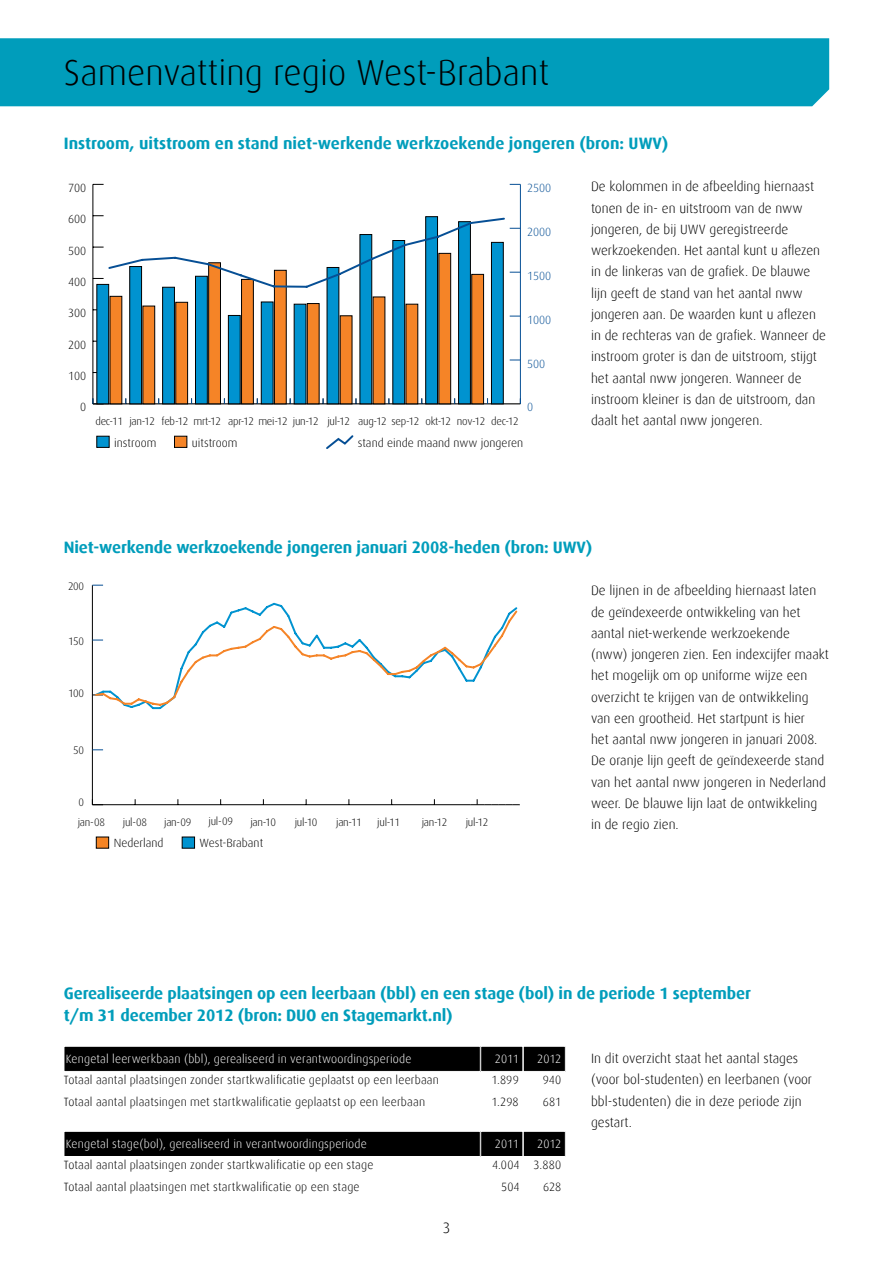
<style>
.page{position:relative;width:893px;height:1263px;background:#fff}
.page>*{position:absolute;margin:0;border:0;box-sizing:border-box;transform-origin:0 0}
.t1{font:300 36px "Dax";color:#000}
.t2{font:700 16.5px/21.3px "Dax";letter-spacing:-.01em;color:#009dbb}
.t3{font:300 15px "Dax";color:#000}
.t4{font:300 13.5px/21.3px "Dax";color:#000}
.t5{font:300 12px/21.3px "Dax";letter-spacing:.015em;color:#000}
.t6{font:300 12px "Dax";letter-spacing:.015em;color:#fff}
.t7{font:300 11.85px "Dax";color:#000}
.t8{font:300 11.85px "Dax";color:#064f95}
.t9{font:300 10.95px "Dax";letter-spacing:-.025em;color:#000}
</style>
<div class="page">
<div style="left:0;top:38px;width:829px;height:68px;background:#009dbb"></div>
<div style="left:64px;top:1046px;width:416px;height:25px;background:#000"></div>
<div style="left:64px;top:1046px;width:416px;height:25px;border:1px solid #fff"></div>
<div style="left:64px;top:1131px;width:416px;height:25px;background:#000"></div>
<div style="left:64px;top:1131px;width:416px;height:26px;border:1px solid #fff"></div>
<div style="left:523px;top:1046px;width:42px;height:25px;background:#000"></div>
<div style="left:523px;top:1046px;width:43px;height:25px;border:1px solid #fff"></div>
<div style="left:523px;top:1131px;width:42px;height:25px;background:#000"></div>
<div style="left:523px;top:1131px;width:43px;height:26px;border:1px solid #fff"></div>
<div style="left:481px;top:1046px;width:42px;height:25px;background:#000"></div>
<div style="left:480px;top:1046px;width:43px;height:25px;border:1px solid #fff"></div>
<div style="left:481px;top:1131px;width:42px;height:25px;background:#000"></div>
<div style="left:480px;top:1131px;width:43px;height:26px;border:1px solid #fff"></div>
<div style="left:97px;top:436px;width:12px;height:12px;background:#0093d0;border:1px solid #000"></div>
<hr style="left:93px;top:403px;width:427px;height:1px;background:#000">
<hr style="left:92px;top:184px;width:1px;height:220px;background:#000">
<div style="left:97px;top:284px;width:12px;height:120px;background:#0093d0"></div>
<svg style="left:92px;top:398px;width:12px;height:6px"></svg>
<hr style="left:520px;top:184px;width:1px;height:220px;background:#064f95">
<svg style="left:107px;top:216px;width:399px;height:233px"></svg>
<div style="left:96px;top:837px;width:13px;height:11px;background:#f58424;border:1px solid #000"></div>
<div style="left:182px;top:837px;width:13px;height:11px;background:#0093d0;border:1px solid #000"></div>
<hr style="left:92px;top:804px;width:428px;height:1px;background:#000">
<hr style="left:92px;top:585px;width:1px;height:220px;background:#000">
<svg style="left:92px;top:609px;width:426px;height:98px"></svg>
<h1 class="t1" style="left:64px;top:53px;width:487px">Samenvatting regio West-Brabant</h1>
<p class="t2" style="left:64px;top:133px;width:606px">Instroom, uitstroom en stand niet-werkende werkzoekende jongeren (bron: UWV)</p>
<p class="t7" style="left:68px;top:181px;width:20px">700</p>
<p class="t7" style="left:68px;top:213px;width:20px">600</p>
<p class="t7" style="left:68px;top:244px;width:20px">500</p>
<p class="t7" style="left:68px;top:275px;width:20px">400</p>
<p class="t7" style="left:68px;top:307px;width:20px">300</p>
<p class="t7" style="left:68px;top:338px;width:20px">200</p>
<p class="t7" style="left:68px;top:369px;width:20px">100</p>
<p class="t7" style="left:80px;top:401px;width:8px">0</p>
<p class="t8" style="left:527px;top:181px;width:26px">2500</p>
<p class="t8" style="left:527px;top:225px;width:26px">2000</p>
<p class="t8" style="left:527px;top:269px;width:26px">1500</p>
<p class="t8" style="left:527px;top:313px;width:26px">1000</p>
<p class="t8" style="left:527px;top:357px;width:20px">500</p>
<p class="t8" style="left:527px;top:401px;width:8px">0</p>
<p class="t9" style="left:95px;top:415px;width:425px">dec-11 jan-12 feb-12 mrt-12 apr-12 mei-12 jun-12 jul-12 aug-12 sep-12 okt-12 nov-12 dec-12</p>
<p class="t7" style="left:114px;top:436px;width:44px">instroom</p>
<p class="t7" style="left:192px;top:436px;width:47px">uitstroom</p>
<p class="t7" style="left:358px;top:436px;width:167px">stand einde maand nww jongeren</p>
<p class="t4" style="left:591px;top:176px;width:237px">De kolommen in de afbeelding hiernaast tonen de in- en uitstroom van de nww jongeren, de bij UWV geregistreerde werkzoekenden. Het aantal kunt u aflezen in de linkeras van de grafiek. De blauwe lijn geeft de stand van het aantal nww jongeren aan. De waarden kunt u aflezen in de rechteras van de grafiek. Wanneer de instroom groter is dan de uitstroom, stijgt het aantal nww jongeren. Wanneer de instroom kleiner is dan de uitstroom, dan daalt het aantal nww jongeren.</p>
<p class="t2" style="left:64px;top:537px;width:530px">Niet-werkende werkzoekende jongeren januari 2008-heden (bron: UWV)</p>
<p class="t9" style="left:68px;top:580px;width:18px">200</p>
<p class="t9" style="left:68px;top:635px;width:18px">150</p>
<p class="t9" style="left:68px;top:687px;width:18px">100</p>
<p class="t9" style="left:73px;top:744px;width:12px">50</p>
<p class="t9" style="left:79px;top:796px;width:7px">0</p>
<p class="t9" style="left:78px;top:816px;width:29px">jan-08</p>
<p class="t9" style="left:123px;top:816px;width:26px">jul-08</p>
<p class="t9" style="left:164px;top:816px;width:29px">jan-09</p>
<p class="t9" style="left:209px;top:816px;width:26px">jul-09</p>
<p class="t9" style="left:250px;top:816px;width:27px">jan-10</p>
<p class="t9" style="left:295px;top:816px;width:24px">jul-10</p>
<p class="t9" style="left:336px;top:816px;width:27px">jan-11</p>
<p class="t9" style="left:377px;top:816px;width:24px">jul-11</p>
<p class="t9" style="left:422px;top:816px;width:27px">jan-12</p>
<p class="t9" style="left:466px;top:816px;width:24px">jul-12</p>
<p class="t7" style="left:114px;top:837px;width:51px">Nederland</p>
<p class="t7" style="left:200px;top:837px;width:65px">West-Brabant</p>
<p class="t4" style="left:591px;top:580px;width:239px">De lijnen in de afbeelding hiernaast laten de geïndexeerde ontwikkeling van het aantal niet-werkende werkzoekende (nww) jongeren zien. Een indexcijfer maakt het mogelijk om op uniforme wijze een overzicht te krijgen van de ontwikkeling van een grootheid. Het startpunt is hier<br>het aantal nww jongeren in januari 2008.<br>De oranje lijn geeft de geïndexeerde stand van het aantal nww jongeren in Nederland weer. De blauwe lijn laat de ontwikkeling in de regio zien.</p>
<p class="t2" style="left:64px;top:983px;width:689px">Gerealiseerde plaatsingen op een leerbaan (bbl) en een stage (bol) in de periode 1 september t/m 31 december 2012 (bron: DUO en Stagemarkt.nl)</p>
<p class="t4" style="left:591px;top:1048px;width:222px">In dit overzicht staat het aantal stages (voor bol-studenten) en leerbanen (voor bbl-studenten) die in deze periode zijn gestart.</p>
<p class="t6" style="left:66px;top:1052px;width:347px">Kengetal leerwerkbaan (bbl), gerealiseerd in verantwoordingsperiode</p>
<p class="t6" style="left:495px;top:1052px;width:25px">2011</p>
<p class="t6" style="left:537px;top:1052px;width:26px">2012</p>
<p class="t5" style="left:64px;top:1070px;width:377px">Totaal aantal plaatsingen zonder startkwalificatie geplaatst op een leerbaan<br>Totaal aantal plaatsingen met startkwalificatie geplaatst op een leerbaan</p>
<p class="t5" style="left:491px;top:1070px;width:29px">1.899</p>
<p class="t5" style="left:543px;top:1070px;width:20px">940</p>
<p class="t5" style="left:491px;top:1091px;width:29px">1.298</p>
<p class="t5" style="left:543px;top:1091px;width:20px">681</p>
<p class="t6" style="left:66px;top:1137px;width:302px">Kengetal stage(bol), gerealiseerd in verantwoordingsperiode</p>
<p class="t6" style="left:495px;top:1137px;width:25px">2011</p>
<p class="t6" style="left:537px;top:1137px;width:26px">2012</p>
<p class="t5" style="left:64px;top:1155px;width:311px">Totaal aantal plaatsingen zonder startkwalificatie op een stage<br>Totaal aantal plaatsingen met startkwalificatie op een stage</p>
<p class="t3" style="left:443px;top:1220px;width:9px">3</p>
<p class="t5" style="left:501px;top:1155px;width:62px;text-indent:-9px">4.004 3.880<br>504</p>
<p class="t5" style="left:543px;top:1176px;width:20px">628</p>
</div>
